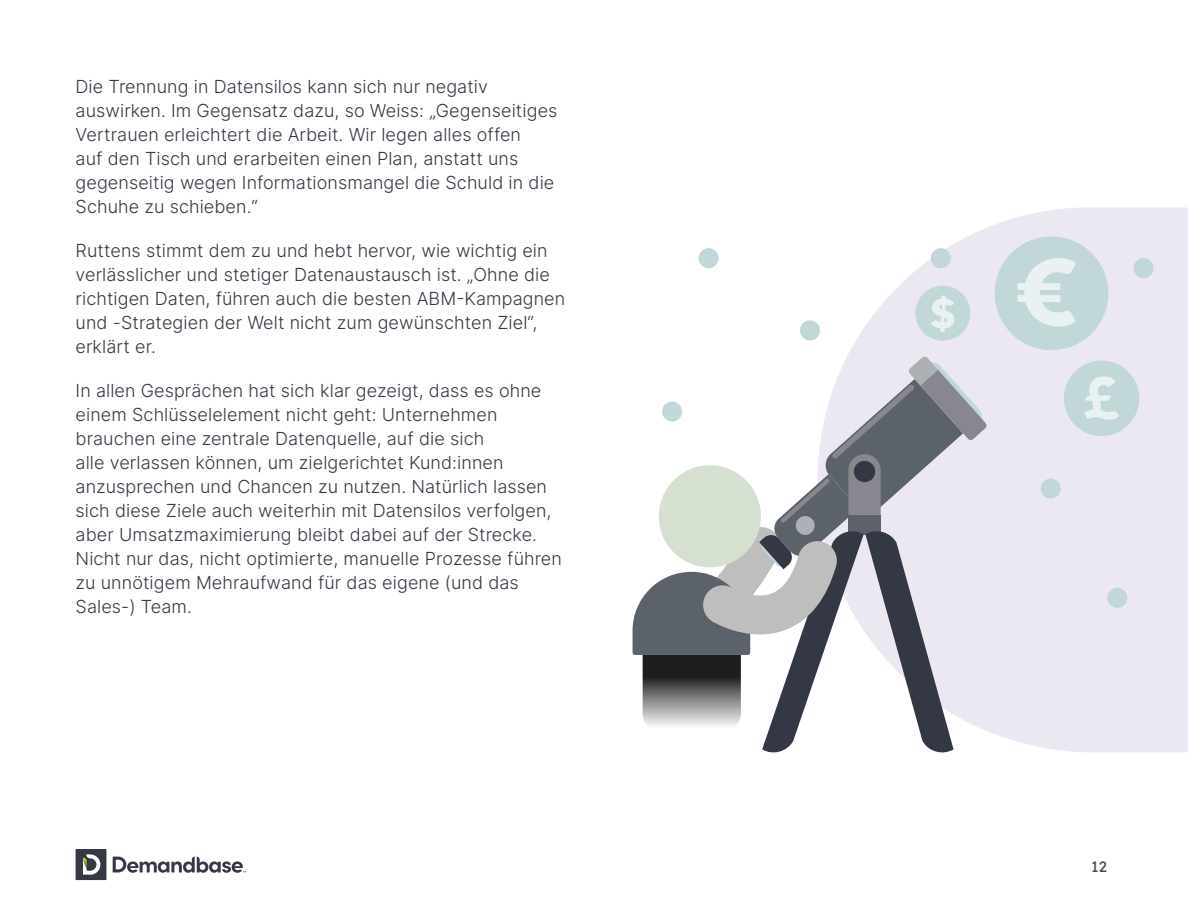
<style>
.page{position:relative;width:1188px;height:918px;background:#fff}
.page>*{position:absolute;margin:0;border:0;box-sizing:border-box;transform-origin:0 0}
.t1{font:92.4px "DB Deca Curves";color:#e9f1f2}
.t2{font:57.45px "DB Deca Curves";color:#e9f1f2}
.t3{font:18px/24px "Inter";letter-spacing:.005em;color:#353944}
.t4{font:15px "Lexend Deca";color:#4a4959}
</style>
<div class="page">
<div style="left:76px;top:849px;width:30px;height:31px;background:#353944"></div>
<svg style="left:83px;top:854px;width:17px;height:21px"></svg>
<svg style="left:113px;top:857px;width:133px;height:16px"></svg>
<svg style="left:818px;top:207px;width:370px;height:545px;background:#edeaf3"></svg>
<div style="left:1064px;top:361px;width:75px;height:75px;background:#c2d7d7;border-radius:50%"></div>
<div style="left:800px;top:320px;width:20px;height:20px;background:#c2d7d7;border-radius:50%"></div>
<div style="left:1041px;top:479px;width:20px;height:20px;background:#c2d7d7;border-radius:50%"></div>
<div style="left:1107px;top:588px;width:20px;height:20px;background:#c2d7d7;border-radius:50%"></div>
<div style="left:931px;top:248px;width:20px;height:20px;background:#c2d7d7;border-radius:50%"></div>
<div style="left:1134px;top:258px;width:20px;height:20px;background:#c2d7d7;border-radius:50%"></div>
<div style="left:699px;top:248px;width:20px;height:20px;background:#c2d7d7;border-radius:50%"></div>
<svg style="left:633px;top:356px;width:354px;height:397px"></svg>
<img style="left:643px;top:655px;width:98px;height:77px">
<div style="left:995px;top:237px;width:113px;height:113px;background:#c2d7d7;border-radius:50%"></div>
<div style="left:915px;top:286px;width:55px;height:55px;background:#c2d7d7;border-radius:50%"></div>
<svg style="left:931px;top:296px;width:23px;height:36px"></svg>
<p class="t3" style="left:76px;top:74px;width:483px">Die Trennung in Datensilos kann sich nur negativ auswirken. Im Gegensatz dazu, so Weiss: „Gegenseitiges Vertrauen erleichtert die Arbeit. Wir legen alles offen<br>auf den Tisch und erarbeiten einen Plan, anstatt uns gegenseitig wegen Informationsmangel die Schuld in die Schuhe zu schieben.“</p>
<p class="t3" style="left:76px;top:238px;width:491px">Ruttens stimmt dem zu und hebt hervor, wie wichtig ein verlässlicher und stetiger Datenaustausch ist. „Ohne die richtigen Daten, führen auch die besten ABM-Kampagnen und -Strategien der Welt nicht zum gewünschten Ziel“, erklärt er.</p>
<p class="t3" style="left:76px;top:379px;width:488px">In allen Gesprächen hat sich klar gezeigt, dass es ohne einem Schlüsselelement nicht geht: Unternehmen brauchen eine zentrale Datenquelle, auf die sich<br>alle verlassen können, um zielgerichtet Kund:innen anzusprechen und Chancen zu nutzen. Natürlich lassen sich diese Ziele auch weiterhin mit Datensilos verfolgen, aber Umsatzmaximierung bleibt dabei auf der Strecke.<br>Nicht nur das, nicht optimierte, manuelle Prozesse führen zu unnötigem Mehraufwand für das eigene (und das Sales-) Team.</p>
<h2 class="t2" style="left:1083px;top:363px;width:40px">£</h2>
<h1 class="t1" style="left:1014px;top:237px;width:67px">€</h1>
<p class="t4" style="left:1091px;top:856px;width:17px">12</p>
</div>
